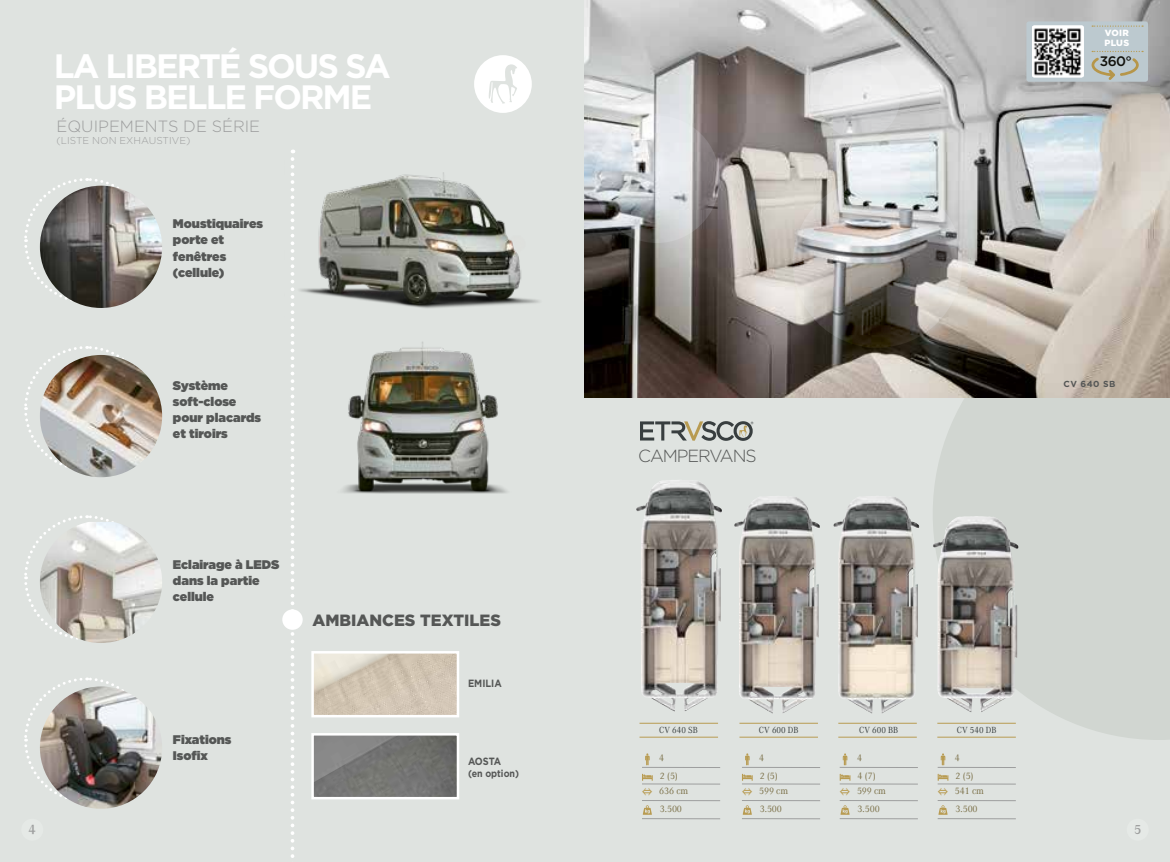
<style>
.page{position:relative;width:1170px;height:862px;background:#fff}
.page>*{position:absolute;margin:0;border:0;box-sizing:border-box;transform-origin:0 0}
.t1{font:700 33.75px/31.2px "Gotham";letter-spacing:-.06em;color:#fff}
.t2{font:300 17.5px "Gotham";letter-spacing:-.06em;color:#555756}
.t3{font:300 16.25px "Gotham";color:#9d9e9e}
.t4{font:900 16.25px "Gotham";color:#555756}
.t5{font:500 13.75px "Gotham";color:#12120d}
.t6{font:13.75px "Corporate A Demi";color:#9d9e9e}
.t7{font:900 12.5px/16.2px "Gotham";color:#555756}
.t8{font:700 10.5px "Gotham";color:#555756;scale:.89 1}
.t9{font:300 10px "Gotham";color:#9d9e9e}
.t10{font:700 10px "Gotham";color:#555756;scale:.89 1}
.t11{font:9.12px/17.9px "Corporate ABQ";letter-spacing:-.01em;color:#7b7048}
.t12{font:900 8.88px/10.1px "Gotham";letter-spacing:.03em;color:#fff}
.t13{font:8.75px "Corporate ABQ";letter-spacing:.005em;color:#383e3f;scale:.95 1}
.t14{font:700 8.75px "Gotham";letter-spacing:.05em;color:#555756}
.s1{font-family:"Math Technical P02";font-size:15.62px;color:#b89b51}
</style>
<div class="page">
<div style="left:0;top:0;width:1169px;height:861px;background:#dfe3e0"></div>
<svg style="left:932px;top:397px;width:237px;height:342px;fill:#d1d6d1"></svg>
<svg style="left:474px;top:55px;width:57px;height:58px"></svg>
<svg style="left:24px;top:178px;width:127px;height:126px"></svg>
<img style="left:40px;top:185px;width:122px;height:123px;border-radius:61px">
<svg style="left:24px;top:346px;width:127px;height:126px"></svg>
<img style="left:40px;top:355px;width:122px;height:122px;border-radius:61px">
<svg style="left:24px;top:677px;width:127px;height:126px"></svg>
<img style="left:40px;top:686px;width:122px;height:122px;border-radius:61px">
<svg style="left:24px;top:515px;width:85px;height:102px"></svg>
<img style="left:40px;top:521px;width:122px;height:121px">
<svg style="left:290px;top:159px;width:4px;height:703px"></svg>
<div style="left:282px;top:609px;width:21px;height:20px;background:#fff;border-radius:50%"></div>
<img style="left:585px;top:0;width:584px;height:397px">
<svg style="left:640px;top:421px;width:113px;height:19px"></svg>
<img style="left:290px;top:161px;width:250px;height:159px">
<img style="left:342px;top:342px;width:165px;height:152px">
<hr style="left:639px;top:722px;width:79px;height:1px;background:#b89b51">
<hr style="left:639px;top:736px;width:79px;height:1px;background:#b89b51">
<svg style="left:645px;top:753px;width:4px;height:11px"></svg>
<hr style="left:642px;top:766px;width:78px;height:1px;background:#9d9e9e">
<svg style="left:642px;top:773px;width:10px;height:7px"></svg>
<hr style="left:642px;top:783px;width:78px;height:1px;background:#9d9e9e">
<svg style="left:643px;top:805px;width:9px;height:9px"></svg>
<hr style="left:642px;top:818px;width:78px;height:1px;background:#9d9e9e">
<hr style="left:642px;top:799px;width:78px;height:1px;background:#9d9e9e">
<img style="left:636px;top:480px;width:86px;height:231px">
<hr style="left:739px;top:722px;width:79px;height:1px;background:#b89b51">
<hr style="left:739px;top:736px;width:79px;height:1px;background:#b89b51">
<svg style="left:745px;top:753px;width:4px;height:11px"></svg>
<hr style="left:741px;top:766px;width:79px;height:1px;background:#9d9e9e">
<svg style="left:742px;top:773px;width:10px;height:7px"></svg>
<hr style="left:741px;top:783px;width:79px;height:1px;background:#9d9e9e">
<svg style="left:742px;top:805px;width:9px;height:9px"></svg>
<hr style="left:741px;top:818px;width:79px;height:1px;background:#9d9e9e">
<hr style="left:741px;top:799px;width:79px;height:1px;background:#9d9e9e">
<img style="left:734px;top:496px;width:86px;height:217px">
<hr style="left:838px;top:722px;width:78px;height:1px;background:#b89b51">
<hr style="left:838px;top:736px;width:78px;height:1px;background:#b89b51">
<svg style="left:842px;top:753px;width:5px;height:11px"></svg>
<hr style="left:839px;top:766px;width:78px;height:1px;background:#9d9e9e">
<svg style="left:839px;top:773px;width:11px;height:7px"></svg>
<hr style="left:839px;top:783px;width:78px;height:1px;background:#9d9e9e">
<svg style="left:840px;top:805px;width:9px;height:9px"></svg>
<hr style="left:839px;top:818px;width:78px;height:1px;background:#9d9e9e">
<hr style="left:839px;top:799px;width:78px;height:1px;background:#9d9e9e">
<img style="left:833px;top:496px;width:87px;height:217px">
<hr style="left:937px;top:722px;width:78px;height:1px;background:#b89b51">
<hr style="left:937px;top:736px;width:78px;height:1px;background:#b89b51">
<svg style="left:940px;top:753px;width:5px;height:11px"></svg>
<hr style="left:937px;top:766px;width:78px;height:1px;background:#9d9e9e">
<svg style="left:937px;top:773px;width:11px;height:7px"></svg>
<hr style="left:937px;top:783px;width:78px;height:1px;background:#9d9e9e">
<svg style="left:938px;top:805px;width:9px;height:9px"></svg>
<hr style="left:937px;top:818px;width:78px;height:1px;background:#9d9e9e">
<hr style="left:937px;top:799px;width:78px;height:1px;background:#9d9e9e">
<img style="left:932px;top:516px;width:87px;height:196px">
<svg style="left:819px;top:58px;width:80px;height:81px;fill:#e8e8e8"></svg>
<svg style="left:792px;top:178px;width:170px;height:169px"></svg>
<svg style="left:594px;top:115px;width:125px;height:128px"></svg>
<img style="left:314px;top:735px;width:142px;height:61px">
<div style="left:311px;top:732px;width:148px;height:67px;border:2px solid #fff"></div>
<img style="left:314px;top:653px;width:142px;height:61px">
<div style="left:311px;top:650px;width:148px;height:67px;border:2px solid #fff"></div>
<div style="left:1026px;top:21px;width:121px;height:61px;background:#bcc9cf;border-radius:3px"></div>
<svg style="left:1091px;top:51px;width:51px;height:29px"></svg>
<svg style="left:1092px;top:25px;width:50px;height:2px"></svg>
<img style="left:1032px;top:25px;width:51px;height:52px">
<div style="left:21px;top:818px;width:22px;height:22px;background:#e5e9e6;border-radius:50%"></div>
<div style="left:1126px;top:818px;width:22px;height:22px;background:#e5e9e6;border-radius:50%"></div>
<h1 class="t1" style="left:54px;top:50px;width:338px">LA LIBERTÉ SOUS SA<br>PLUS BELLE FORME</h1>
<h3 class="t3" style="left:57px;top:116px;width:205px">ÉQUIPEMENTS DE SÉRIE</h3>
<p class="t9" style="left:57px;top:134px;width:135px">(LISTE NON EXHAUSTIVE)</p>
<p class="t7" style="left:173px;top:215px;width:92px">Moustiquaires porte et fenêtres (cellule)</p>
<p class="t7" style="left:173px;top:376px;width:90px">Système soft-close pour placards et tiroirs</p>
<p class="t7" style="left:173px;top:555px;width:108px">Eclairage à LEDS dans la partie cellule</p>
<p class="t7" style="left:173px;top:731px;width:60px">Fixations<br>Isofix</p>
<h3 class="t4" style="left:312px;top:608px;width:190px">AMBIANCES TEXTILES</h3>
<p class="t8" style="left:468px;top:676px;width:39px">EMILIA</p>
<p class="t8" style="left:468px;top:754px;width:39px">AOSTA</p>
<p class="t10" style="left:468px;top:766px;width:59px">(en option)</p>
<p class="t12" style="left:1104px;top:28px;width:26px">VOIR<br>PLUS</p>
<p class="t5" style="left:1099px;top:52px;width:33px">360°</p>
<h2 class="t2" style="left:638px;top:444px;width:120px">CAMPERVANS</h2>
<p class="t14" style="left:1063px;top:378px;width:53px">CV 640 SB</p>
<p class="t13" style="left:659px;top:724px;width:42px">CV 640 SB</p>
<p class="t11" style="left:659px;top:748px;width:20px">4<br>2 (5)</p>
<p class="t11" style="left:660px;top:799px;width:24px">3.500</p>
<p class="t11" style="left:639px;top:781px;width:50px"><span class="s1">N</span> 636 cm</p>
<p class="t13" style="left:758px;top:724px;width:43px">CV 600 DB</p>
<p class="t11" style="left:759px;top:748px;width:20px">4<br>2 (5)</p>
<p class="t11" style="left:759px;top:799px;width:24px">3.500</p>
<p class="t11" style="left:739px;top:781px;width:50px"><span class="s1">N</span> 599 cm</p>
<p class="t13" style="left:859px;top:724px;width:43px">CV 600 BB</p>
<p class="t11" style="left:856px;top:748px;width:20px">4<br>4 (7)</p>
<p class="t11" style="left:857px;top:799px;width:24px">3.500</p>
<p class="t11" style="left:837px;top:781px;width:50px"><span class="s1">N</span> 599 cm</p>
<p class="t13" style="left:956px;top:724px;width:43px">CV 540 DB</p>
<p class="t11" style="left:954px;top:748px;width:20px">4<br>2 (5)</p>
<p class="t11" style="left:955px;top:799px;width:24px">3.500</p>
<p class="t11" style="left:935px;top:781px;width:50px"><span class="s1">N</span> 541 cm</p>
<p class="t6" style="left:29px;top:821px;width:9px">4</p>
<p class="t6" style="left:1133px;top:821px;width:9px">5</p>
</div>
